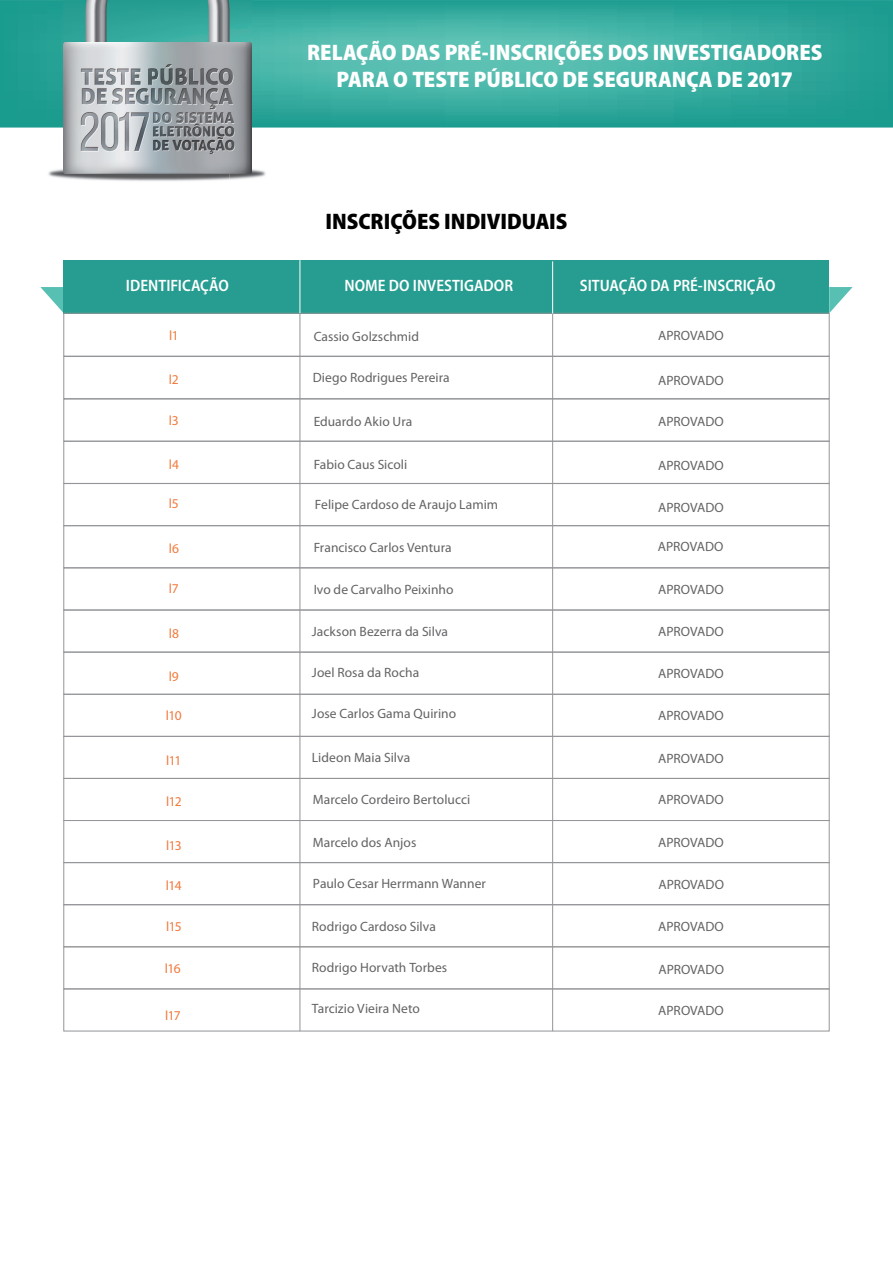
<style>
.page{position:relative;width:893px;height:1263px;background:#fff}
.page>*{position:absolute;margin:0;border:0;box-sizing:border-box;transform-origin:0 0}
.t1{font:900 semi-condensed 22.5px/27px "Myriad Pro";color:#fff;text-align:center}
.t2{font:900 semi-condensed 22.5px "Myriad Pro";color:#000}
.t3{font:600 semi-condensed 16.5px "Myriad Pro";color:#fff}
.t4{font:13.5px "Myriad Pro";color:#636366}
.t5{font:13.5px "Myriad Pro";letter-spacing:-.04em;color:#f3793b}
</style>
<div class="page">
<svg style="left:0;top:0;width:893px;height:128px;background:#37ab9f"></svg>
<img style="left:48px;top:155px;width:218px;height:26px">
<img style="left:63px;top:0;width:188px;height:173px">
<svg style="left:829px;top:287px;width:24px;height:26px"></svg>
<svg style="left:40px;top:287px;width:24px;height:26px"></svg>
<div style="left:64px;top:260px;width:765px;height:53px;background:#269d90"></div>
<div style="left:64px;top:313px;width:765px;height:43px;border:1px solid #939598"></div>
<div style="left:64px;top:356px;width:765px;height:43px;border:1px solid #939598"></div>
<div style="left:64px;top:441px;width:765px;height:43px;border:1px solid #939598"></div>
<div style="left:64px;top:399px;width:765px;height:42px;border:1px solid #939598"></div>
<hr style="left:300px;top:313px;width:1px;height:718px;background:#939598">
<hr style="left:300px;top:260px;width:1px;height:53px;background:#fff">
<div style="left:64px;top:694px;width:765px;height:43px;border:1px solid #939598"></div>
<div style="left:64px;top:525px;width:765px;height:43px;border:1px solid #939598"></div>
<div style="left:64px;top:610px;width:765px;height:42px;border:1px solid #939598"></div>
<div style="left:64px;top:568px;width:765px;height:42px;border:1px solid #939598"></div>
<div style="left:64px;top:483px;width:765px;height:43px;border:1px solid #939598"></div>
<div style="left:64px;top:652px;width:765px;height:42px;border:1px solid #939598"></div>
<div style="left:64px;top:862px;width:765px;height:43px;border:1px solid #939598"></div>
<div style="left:64px;top:778px;width:765px;height:43px;border:1px solid #939598"></div>
<div style="left:64px;top:946px;width:765px;height:43px;border:1px solid #939598"></div>
<div style="left:64px;top:989px;width:765px;height:42px;border:1px solid #939598"></div>
<hr style="left:552px;top:313px;width:1px;height:718px;background:#939598">
<hr style="left:552px;top:261px;width:1px;height:52px;background:#fff">
<h1 class="t1" style="left:307px;top:39px;width:517px">RELAÇÃO DAS PRÉ-INSCRIÇÕES DOS INVESTIGADORES<br>PARA O TESTE PÚBLICO DE SEGURANÇA DE 2017</h1>
<h1 class="t2" style="left:326px;top:208px;width:243px">INSCRIÇÕES INDIVIDUAIS</h1>
<p class="t3" style="left:126px;top:276px;width:104px">IDENTIFICAÇÃO</p>
<p class="t3" style="left:345px;top:276px;width:170px">NOME DO INVESTIGADOR</p>
<p class="t3" style="left:580px;top:276px;width:197px">SITUAÇÃO DA PRÉ-INSCRIÇÃO</p>
<p class="t5" style="left:169px;top:328px;width:11px">l1</p>
<p class="t4" style="left:314px;top:329px;width:107px">Cassio Golzschmid</p>
<p class="t4" style="left:658px;top:329px;width:67px">APROVADO</p>
<p class="t4" style="left:313px;top:370px;width:138px">Diego Rodrigues Pereira</p>
<p class="t4" style="left:314px;top:414px;width:100px">Eduardo Akio Ura</p>
<p class="t4" style="left:314px;top:457px;width:95px">Fabio Caus Sicoli</p>
<p class="t4" style="left:315px;top:497px;width:185px">Felipe Cardoso de Araujo Lamim</p>
<p class="t4" style="left:314px;top:540px;width:140px">Francisco Carlos Ventura</p>
<p class="t4" style="left:314px;top:582px;width:141px">Ivo de Carvalho Peixinho</p>
<p class="t4" style="left:312px;top:624px;width:138px">Jackson Bezerra da Silva</p>
<p class="t4" style="left:312px;top:665px;width:109px">Joel Rosa da Rocha</p>
<p class="t4" style="left:312px;top:706px;width:146px">Jose Carlos Gama Quirino</p>
<p class="t4" style="left:312px;top:750px;width:100px">Lideon Maia Silva</p>
<p class="t4" style="left:313px;top:792px;width:159px">Marcelo Cordeiro Bertolucci</p>
<p class="t4" style="left:313px;top:835px;width:105px">Marcelo dos Anjos</p>
<p class="t4" style="left:313px;top:876px;width:175px">Paulo Cesar Herrmann Wanner</p>
<p class="t4" style="left:312px;top:919px;width:126px">Rodrigo Cardoso Silva</p>
<p class="t4" style="left:312px;top:960px;width:137px">Rodrigo Horvath Torbes</p>
<p class="t4" style="left:312px;top:1001px;width:109px">Tarcizio Vieira Neto</p>
<p class="t4" style="left:658px;top:1003px;width:67px">APROVADO</p>
<p class="t5" style="left:169px;top:372px;width:11px">l2</p>
<p class="t4" style="left:658px;top:373px;width:67px">APROVADO</p>
<p class="t4" style="left:658px;top:414px;width:67px">APROVADO</p>
<p class="t4" style="left:658px;top:458px;width:67px">APROVADO</p>
<p class="t5" style="left:169px;top:413px;width:11px">l3</p>
<p class="t5" style="left:169px;top:457px;width:12px">l4</p>
<p class="t5" style="left:169px;top:496px;width:12px">l5</p>
<p class="t4" style="left:658px;top:500px;width:67px">APROVADO</p>
<p class="t5" style="left:169px;top:541px;width:12px">l6</p>
<p class="t4" style="left:658px;top:539px;width:67px">APROVADO</p>
<p class="t4" style="left:658px;top:582px;width:67px">APROVADO</p>
<p class="t4" style="left:658px;top:624px;width:67px">APROVADO</p>
<p class="t5" style="left:169px;top:581px;width:11px">l7</p>
<p class="t5" style="left:169px;top:626px;width:12px">l8</p>
<p class="t5" style="left:169px;top:669px;width:12px">l9</p>
<p class="t4" style="left:658px;top:666px;width:67px">APROVADO</p>
<p class="t4" style="left:658px;top:708px;width:67px">APROVADO</p>
<p class="t4" style="left:658px;top:751px;width:67px">APROVADO</p>
<p class="t5" style="left:166px;top:708px;width:17px">l10</p>
<p class="t5" style="left:166px;top:753px;width:17px">l11</p>
<p class="t5" style="left:166px;top:794px;width:17px">l12</p>
<p class="t4" style="left:658px;top:792px;width:67px">APROVADO</p>
<p class="t5" style="left:166px;top:838px;width:17px">l13</p>
<p class="t4" style="left:658px;top:835px;width:67px">APROVADO</p>
<p class="t4" style="left:658px;top:877px;width:67px">APROVADO</p>
<p class="t4" style="left:658px;top:919px;width:67px">APROVADO</p>
<p class="t5" style="left:166px;top:878px;width:17px">l14</p>
<p class="t5" style="left:166px;top:919px;width:17px">l15</p>
<p class="t5" style="left:165px;top:961px;width:17px">l16</p>
<p class="t5" style="left:165px;top:1008px;width:17px">l17</p>
<p class="t4" style="left:658px;top:962px;width:67px">APROVADO</p>
</div>
